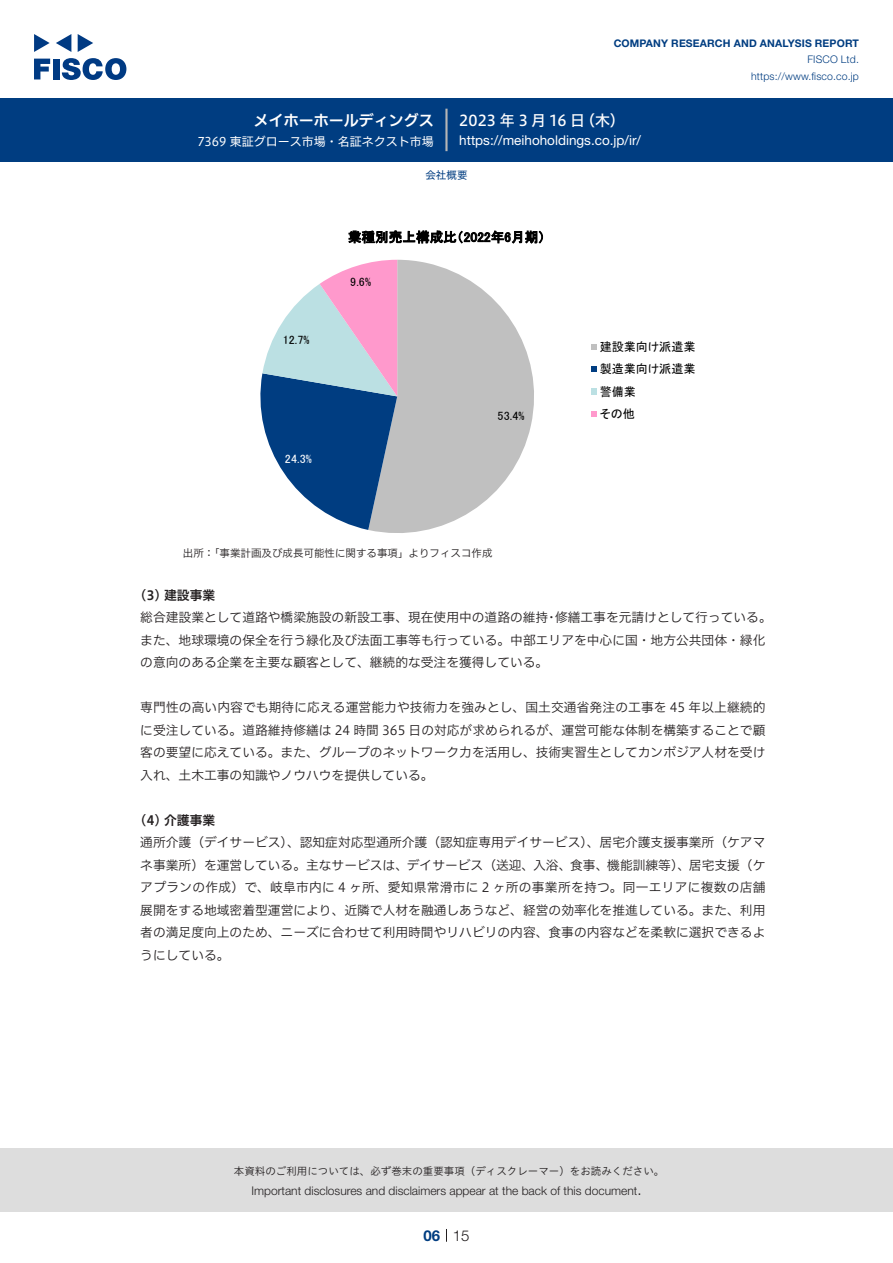
<style>
.page{position:relative;width:893px;height:1263px;background:#fff}
.page>*{position:absolute;margin:0;border:0;box-sizing:border-box;transform-origin:0 0}
.t1{font:15px "Hiragino UD Sans F Std N W5";letter-spacing:.005em;color:#fff}
.t2{font:15px "Hiragino UD Sans F Std N W6";color:#fff}
.t3{font:300 15px "Helvetica Neue LT Std";color:#231f20}
.t4{font:700 15px "Helvetica Neue LT Std";color:#003d81}
.t5{font:13.5px "Helvetica Neue LT Std";color:#fff}
.t6{font:13.5px "MS P Gothic";letter-spacing:.005em;color:#000}
.t7{font:12.75px/22.5px "Hiragino UD Sans F Std N W3";color:#231f20;text-align:justify}
.t8{font:12.75px "Hiragino UD Sans F Std N W6";color:#231f20}
.t9{font:12.15px/22.2px "MS P Gothic";letter-spacing:-.005em;color:#000}
.t10{font:300 12px "Helvetica Neue LT Std";color:#231f20}
.t11{font:12px "Hiragino UD Sans F Std N W4";color:#fff}
.t12{font:12px/22.2px "MS P Gothic";color:#000}
.t13{font:12px "MS P Gothic";color:#fff}
.t14{font:10.5px "Hiragino UD Sans Std W3";color:#231f20}
.t15{font:700 10.5px "Helvetica Neue LT Std";letter-spacing:.015em;color:#003d81}
.t16{font:300 10.5px/16.5px "Helvetica Neue LT Std";letter-spacing:.015em;color:#003d81;text-align:right}
.t17{font:10.5px "Hiragino UD Sans F Std N W3";color:#231f20}
.t18{font:10.5px "Hiragino UD Sans F Std N W4";color:#003d81}
</style>
<div class="page">
<div style="left:0;top:1148px;width:893px;height:64px;background:#ddd"></div>
<svg style="left:34px;top:59px;width:16px;height:20px"></svg>
<div style="left:53px;top:59px;width:6px;height:20px;background:#003a83"></div>
<svg style="left:62px;top:58px;width:64px;height:22px"></svg>
<svg style="left:34px;top:34px;width:16px;height:18px"></svg>
<svg style="left:78px;top:34px;width:15px;height:18px"></svg>
<svg style="left:56px;top:34px;width:15px;height:18px"></svg>
<div style="left:0;top:98px;width:893px;height:64px;background:#003d81"></div>
<hr style="left:445px;top:109px;width:3px;height:42px;background:#b5b5b6">
<svg style="left:446px;top:1229px;width:1px;height:13px"></svg>
<svg style="left:369px;top:260px;width:165px;height:273px;fill:#c0c0c0"></svg>
<svg style="left:260px;top:260px;width:137px;height:270px"></svg>
<svg style="left:591px;top:344px;width:6px;height:6px"></svg>
<svg style="left:591px;top:366px;width:6px;height:6px"></svg>
<div style="left:591px;top:388px;width:6px;height:7px;background:#bbe0e3"></div>
<svg style="left:591px;top:411px;width:6px;height:6px"></svg>
<p class="t2" style="left:254px;top:109px;width:182px">メイホーホールディングス</p>
<p class="t11" style="left:197px;top:132px;width:238px">7369 東証グロース市場・名証ネクスト市場</p>
<p class="t15" style="left:614px;top:37px;width:247px">COMPANY RESEARCH AND ANALYSIS REPORT</p>
<p class="t16" style="left:751px;top:51px;width:109px">FISCO Ltd. https://www.fisco.co j p.</p>
<p class="t1" style="left:580px;top:109px;width:46px">（木(</p>
<p class="t1" style="left:459px;top:109px;width:127px">2023 年 3 月 16 日</p>
<p class="t5" style="left:459px;top:132px;width:183px">https://meihoholdings. c o j p. /i r/</p>
<p class="t18" style="left:425px;top:167px;width:43px">会社概要</p>
<p class="t6" style="left:348px;top:230px;width:199px">業種別売上構成比（2022年6月期(</p>
<p class="t12" style="left:283px;top:328px;width:28px">12.7%</p>
<p class="t12" style="left:350px;top:271px;width:22px">9.6%</p>
<p class="t13" style="left:285px;top:452px;width:28px">24.3%</p>
<p class="t12" style="left:498px;top:405px;width:28px">53.4%</p>
<p class="t17" style="left:183px;top:545px;width:311px">出所「：事業計画及び成長可能性に関する事項」よりフィスコ作成</p>
<p class="t8" style="left:140px;top:585px;width:76px">3( ) 建設事業</p>
<p class="t9" style="left:600px;top:335px;width:97px">建設業向け派遣業製造業向け派遣業</p>
<p class="t12" style="left:600px;top:380px;width:38px">警備業その他</p>
<p class="t7" style="left:140px;top:605px;width:627px;text-align:left">総合建設業として道路や橋梁施設の新設工事、現在使用中の道路の維持<br>また、地球環境の保全を行う緑化及び法面工事等も行っている。中部エリアを中心に国・地方公共団体・緑化の意向のある企業を主要な顧客として、継続的な受注を獲得している。</p>
<p class="t7" style="left:140px;top:695px;width:627px">専門性の高い内容でも期待に応える運営能力や技術力を強みとし、国土交通省発注の工事を 45 年以上継続的に受注している。道路維持修繕は 24 時間 365 日の対応が求められるが、運営可能な体制を構築することで顧客の要望に応えている。また、グループのネットワーク力を活用し、技術実習生としてカンボジア人材を受け入れ、土木工事の知識やノウハウを提供している。</p>
<p class="t8" style="left:140px;top:810px;width:76px">4( ) 介護事業</p>
<p class="t7" style="left:140px;top:830px;width:627px">通所介護（デイサービス）、認知症対応型通所介護（認知症専用デイサービス）、居宅介護支援事業所（ケアマネ事業所）を運営している。主なサービスは、デイサービス（送迎、入浴、食事、機能訓練等）、居宅支援（ケアプランの作成）で、岐阜市内に 4 ヶ所、愛知県常滑市に 2 ヶ所の事業所を持つ。同一エリアに複数の店舗展開をする地域密着型運営により、近隣で人材を融通しあうなど、経営の効率化を推進している。また、利用者の満足度向上のため、ニーズに合わせて利用時間やリハビリの内容、食事の内容などを柔軟に選択できるようにしている。</p>
<p class="t7" style="left:555px;top:605px;width:218px">修繕工事を元請けとして行っている。</p>
<p class="t7" style="left:545px;top:605px;width:14px">・</p>
<p class="t14" style="left:234px;top:1163px;width:432px">本資料のご利用については、必ず巻末の重要事項（ディスクレーマー）をお読みください。</p>
<p class="t3" style="left:637px;top:1180px;width:6px">.</p>
<p class="t10" style="left:251px;top:1183px;width:387px">Important disclosures and disclaimers appear at the back of this document</p>
<p class="t4" style="left:423px;top:1226px;width:18px">06</p>
<p class="t3" style="left:453px;top:1226px;width:18px">15</p>
</div>
